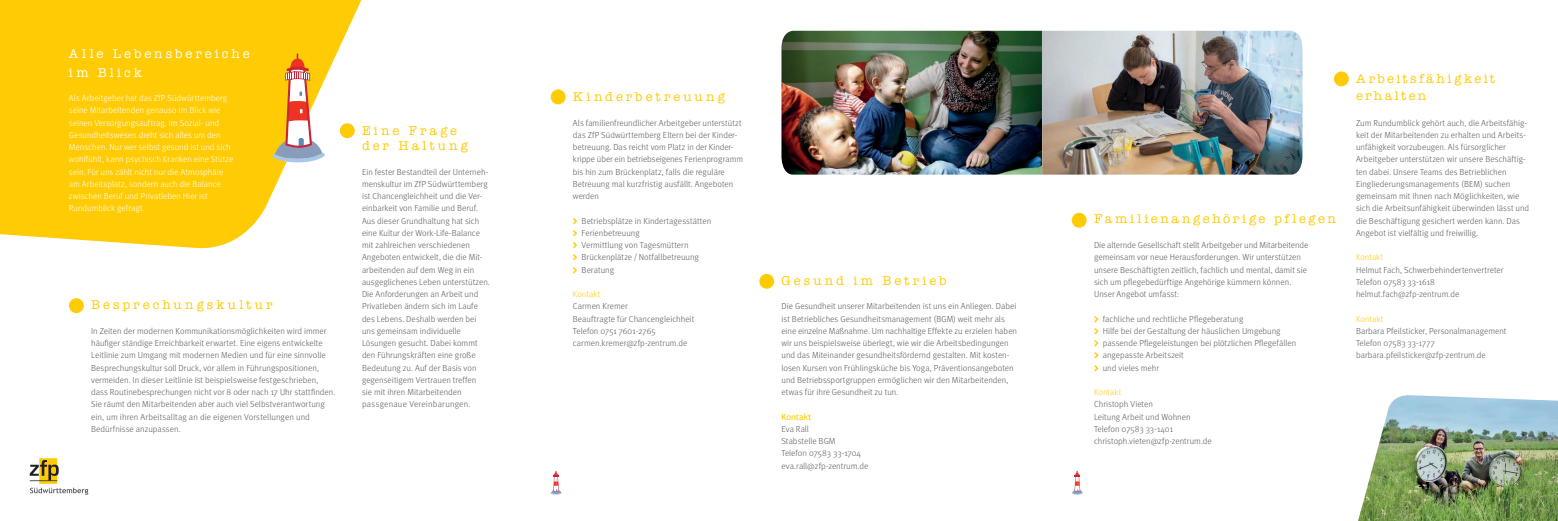
<style>
.page{position:relative;width:1558px;height:521px;background:#fff}
.page>*{position:absolute;margin:0;border:0;box-sizing:border-box;transform-origin:0 0}
.t1{font:13.12px/14.9px "American Typewriter";letter-spacing:.22em;color:#ffcb04}
.t2{font:13.12px/18.2px "American Typewriter";letter-spacing:.225em;color:#fff}
.t3{font:13.12px "American Typewriter";letter-spacing:.195em;color:#ffcb04}
.t4{font:13.12px/17.3px "American Typewriter";letter-spacing:.18em;color:#ffcb04}
.t5{font:300 8.75px/12.2px "Meta";color:#58595b}
.t6{font:300 8.75px/12.2px "Meta";color:#fff}
.t7{font:300 8.75px "Meta";color:#ffcb04}
.t8{font:8.75px "Trebuchet MS";letter-spacing:-.005em;color:#ffcb04}
</style>
<div class="page">
<svg style="left:0;top:0;width:362px;height:249px;fill:#ffcb04"></svg>
<svg style="left:39px;top:458px;width:18px;height:26px"></svg>
<svg style="left:30px;top:460px;width:29px;height:21px"></svg>
<svg style="left:30px;top:487px;width:58px;height:8px"></svg>
<div style="left:759px;top:274px;width:15px;height:15px;background:#ffcb04;border-radius:50%"></div>
<div style="left:340px;top:123px;width:15px;height:15px;background:#ffcb04;border-radius:50%"></div>
<div style="left:551px;top:89px;width:15px;height:15px;background:#ffcb04;border-radius:50%"></div>
<svg style="left:272px;top:54px;width:53px;height:108px"></svg>
<svg style="left:1071px;top:471px;width:12px;height:24px"></svg>
<div style="left:69px;top:298px;width:15px;height:15px;background:#ffcb04;border-radius:50%"></div>
<img style="left:781px;top:31px;width:521px;height:144px">
<div style="left:1334px;top:71px;width:15px;height:15px;background:#ffcb04;border-radius:50%"></div>
<div style="left:1071px;top:213px;width:15px;height:15px;background:#ffcb04;border-radius:50%"></div>
<svg style="left:550px;top:471px;width:12px;height:24px"></svg>
<img style="left:1358px;top:395px;width:200px;height:126px">
<h1 class="t2" style="left:69px;top:44px;width:182px">Alle Lebensbereiche im Blick</h1>
<p class="t6" style="left:69px;top:92px;width:166px">Als Arbeitgeber hat das ZfP Südwürttemberg seine Mitarbeitenden genauso im Blick wie seinen Versorgungsauftrag. Im Sozial- und Gesundheitswesen dreht sich alles um den Menschen. Nur wer selbst gesund ist und sich wohlfühlt, kann psychisch Kranken eine Stütze sein. Für uns zählt nicht nur die Atmosphäre am Arbeitsplatz, sondern auch die Balance zwischen Beruf und Privatleben Hier ist Rundumblick gefragt.</p>
<h1 class="t1" style="left:91px;top:297px;width:183px">Besprechungskultur</h1>
<p class="t5" style="left:91px;top:325px;width:246px">In Zeiten der modernen Kommunikationsmöglichkeiten wird immer häufiger ständige Erreichbarkeit erwartet. Eine eigens entwickelte Leitlinie zum Umgang mit modernen Medien und für eine sinnvolle Besprechungskultur soll Druck, vor allem in Führungspositionen, vermeiden. In dieser Leitlinie ist beispielsweise festgeschrieben, dass Routinebesprechungen nicht vor 8 oder nach 17 Uhr stattfinden.<br>Sie räumt den Mitarbeitenden aber auch viel Selbstverantwortung ein, um ihren Arbeitsalltag an die eigenen Vorstellungen und Bedürfnisse anzupassen.</p>
<h1 class="t1" style="left:362px;top:123px;width:108px">Eine Frage der Haltung</h1>
<p class="t5" style="left:362px;top:165px;width:129px">Ein fester Bestandteil der Unterneh&shy;menskultur im ZfP Südwürttemberg ist Chancengleichheit und die Ver&shy;einbarkeit von Familie und Beruf.<br>Aus dieser Grundhaltung hat sich eine Kultur der Work-Life-Balance mit zahlreichen verschiedenen<br>Angeboten entwickelt, die die Mit&shy;arbeitenden auf dem Weg in ein ausgeglichenes Leben unterstützen.<br>Die Anforderungen an Arbeit und<br>Privatleben ändern sich im Laufe des Lebens. Deshalb werden bei uns gemeinsam individuelle<br>Lösungen gesucht. Dabei kommt den Führungskräften eine große<br>Bedeutung zu. Auf der Basis von gegenseitigem Vertrauen treffen<br>sie mit ihren Mitarbeitenden passgenaue Vereinbarungen.</p>
<h1 class="t1" style="left:573px;top:88px;width:153px">Kinderbetreuung</h1>
<p class="t5" style="left:573px;top:116px;width:172px">Als familienfreundlicher Arbeitgeber unterstützt das ZfP Südwürttemberg Eltern bei der Kinder&shy;betreuung. Das reicht vom Platz in der Kinder&shy;krippe über ein betriebseigenes Ferienprogramm bis hin zum Brückenplatz, falls die reguläre Betreuung mal kurzfristig ausfällt. Angeboten werden</p>
<p class="t5" style="left:581px;top:214px;width:131px">Betriebsplätze in Kindertagesstätten<br>Ferienbetreuung<br>Vermittlung von Tagesmüttern<br>Brückenplätze / Notfallbetreuung<br>Beratung</p>
<p class="t7" style="left:573px;top:289px;width:29px">Kontakt</p>
<p class="t5" style="left:573px;top:300px;width:123px">Carmen Kremer<br>Beauftragte für Chancengleichheit<br>Telefon 0751 7601-2765 carmen.kremer@zfp-zentrum.de</p>
<h1 class="t1" style="left:781px;top:273px;width:167px">Gesund im Betrieb</h1>
<p class="t5" style="left:781px;top:300px;width:237px">Die Gesundheit unserer Mitarbeitenden ist uns ein Anliegen. Dabei ist Betriebliches Gesundheitsmanagement (BGM) weit mehr als eine einzelne Maßnahme. Um nachhaltige Effekte zu erzielen haben wir uns beispielsweise überlegt, wie wir die Arbeitsbedingungen und das Miteinander gesundheitsfördernd gestalten. Mit kosten&shy;losen Kursen von Frühlingsküche bis Yoga, Präventionsangeboten und Betriebssportgruppen ermöglichen wir den Mitarbeitenden, etwas für ihre Gesundheit zu tun.</p>
<p class="t8" style="left:781px;top:411px;width:32px">Kontakt</p>
<p class="t5" style="left:781px;top:423px;width:88px">Eva Rall<br>Stabstelle BGM<br>Telefon 07583 33-1704 eva.rall@zfp-zentrum.de</p>
<h1 class="t3" style="left:1094px;top:209px;width:243px">Familienangehörige pflegen</h1>
<p class="t5" style="left:1094px;top:239px;width:216px">Die alternde Gesellschaft stellt Arbeitgeber und Mitarbeitende gemeinsam vor neue Herausforderungen. Wir unterstützen unsere Beschäftigten zeitlich, fachlich und mental, damit sie sich um pflegebedürftige Angehörige kümmern können.<br>Unser Angebot umfasst:</p>
<p class="t5" style="left:1103px;top:312px;width:195px">fachliche und rechtliche Pflegeberatung<br>Hilfe bei der Gestaltung der häuslichen Umgebung passende Pflegeleistungen bei plötzlichen Pflegefällen angepasste Arbeitszeit<br>und vieles mehr</p>
<p class="t7" style="left:1094px;top:387px;width:29px">Kontakt</p>
<p class="t5" style="left:1094px;top:398px;width:119px">Christoph Vieten<br>Leitung Arbeit und Wohnen<br>Telefon 07583 33-1401 christoph.vieten@zfp-zentrum.de</p>
<h1 class="t4" style="left:1356px;top:69px;width:141px">Arbeitsfähigkeit erhalten</h1>
<p class="t5" style="left:1356px;top:116px;width:175px">Zum Rundumblick gehört auch, die Arbeitsfähig&shy;keit der Mitarbeitenden zu erhalten und Arbeits&shy;unfähigkeit vorzubeugen. Als fürsorglicher Arbeitgeber unterstützen wir unsere Beschäftig&shy;ten dabei. Unsere Teams des Betrieblichen Eingliederungsmanagements (BEM) suchen gemeinsam mit Ihnen nach Möglichkeiten, wie sich die Arbeitsunfähigkeit überwinden lässt und die Beschäftigung gesichert werden kann. Das Angebot ist vielfältig und freiwillig.</p>
<p class="t7" style="left:1356px;top:252px;width:29px">Kontakt</p>
<p class="t5" style="left:1356px;top:263px;width:149px">Helmut Fach, Schwerbehindertenvertreter<br>Telefon 07583 33-1618 helmut.fach@zfp-zentrum.de</p>
<p class="t7" style="left:1356px;top:314px;width:29px">Kontakt</p>
<p class="t5" style="left:1356px;top:325px;width:152px">Barbara Pfeilsticker, Personalmanagement<br>Telefon 07583 33-1777 barbara.pfeilsticker@zfp-zentrum.de</p>
</div>
